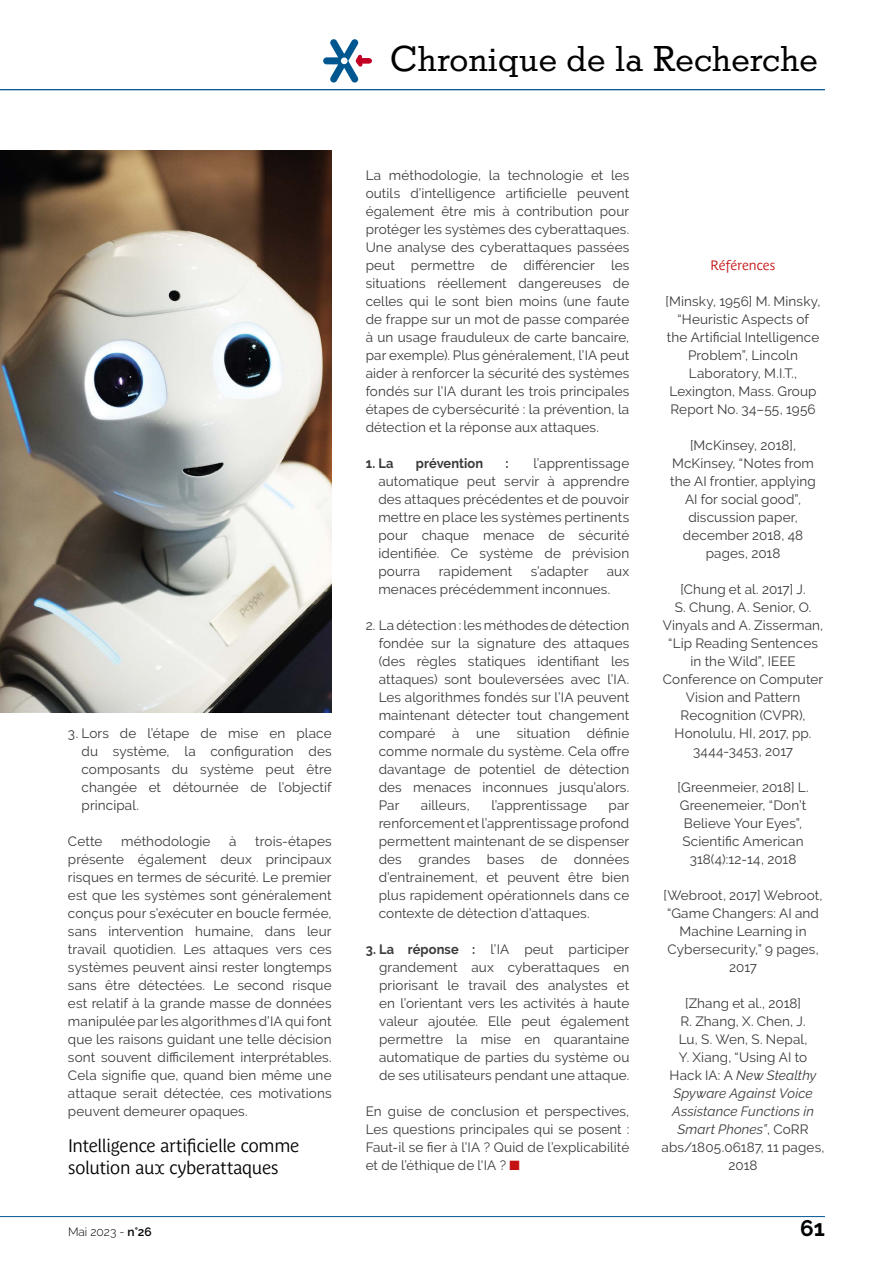
<style>
.page{position:relative;width:893px;height:1263px;background:#fff}
.page>*{position:absolute;margin:0;border:0;box-sizing:border-box;transform-origin:0 0}
.t1{font:37.5px "Stymie";color:#000}
.t2{font:700 22.5px "Raleway";color:#000}
.t3{font:18px/21.6px "Parisine Plus Std Gris";letter-spacing:-.02em;color:#000}
.t4{font:13.5px/18px "Raleway";letter-spacing:.01em;color:#3a3a39;text-align:justify}
.t5{font:700 13.5px "Raleway";letter-spacing:.01em;color:#3a3a39;scale:.95 1}
.t6{font:13.5px "Parisine Plus Std Gris";letter-spacing:-.005em;color:#c41112}
.t7{font:300 12px "Raleway";color:#000}
.s1{font-weight:700}
.s2{color:#c41112}
.s3{font-style:italic}
.s4{font-weight:600}
</style>
<div class="page">
<hr style="left:0;top:1216px;width:825px;height:1px;background:#005790">
<hr style="left:0;top:89px;width:825px;height:1px;background:#005790">
<img style="left:0;top:151px;width:332px;height:561px">
<svg style="left:323px;top:39px;width:49px;height:44px"></svg>
<h1 class="t1" style="left:390px;top:37px;width:429px">Chronique de la Recherche</h1>
<p class="t4" style="left:82px;top:724px;width:252px;text-indent:-14px">3. Lors de l’étape de mise en place du système, la configuration des composants du système peut être changée et détournée de l’objectif principal.</p>
<p class="t4" style="left:68px;top:832px;width:36px">Cette</p>
<p class="t4" style="left:121px;top:832px;width:91px">méthodologie</p>
<p class="t4" style="left:229px;top:832px;width:9px">à</p>
<p class="t4" style="left:68px;top:832px;width:265px;text-indent:187px">trois-étapes présente également deux principaux risques en termes de sécurité. Le premier est que les systèmes sont généralement conçus pour s’exécuter en boucle fermée, sans intervention humaine, dans leur travail quotidien. Les attaques vers ces systèmes peuvent ainsi rester longtemps sans être détectées. Le second risque est relatif à la grande masse de données manipulée par les algorithmes d’IA qui font que les raisons guidant une telle décision sont souvent difficilement interprétables.<br>Cela signifie que, quand bien même une attaque serait détectée, ces motivations peuvent demeurer opaques.</p>
<h3 class="t3" style="left:68px;top:1135px;width:233px">Intelligence artificielle comme solution aux cyberattaques</h3>
<p class="t4" style="left:366px;top:166px;width:265px">La méthodologie, la technologie et les outils d’intelligence artificielle peuvent également être mis à contribution pour protéger les systèmes des cyberattaques.<br>Une analyse des cyberattaques passées peut permettre de différencier les situations réellement dangereuses de celles qui le sont bien moins (une faute de frappe sur un mot de passe comparée à un usage frauduleux de carte bancaire, par exemple). Plus généralement, l’IA peut aider à renforcer la sécurité des systèmes fondés sur l’IA durant les trois principales étapes de cybersécurité : la prévention, la détection et la réponse aux attaques.</p>
<p class="t5" style="left:366px;top:456px;width:31px">1. La</p>
<p class="t5" style="left:416px;top:456px;width:72px">prévention</p>
<p class="t5" style="left:505px;top:456px;width:5px">:</p>
<p class="t4" style="left:378px;top:454px;width:252px;text-indent:155px">l’apprentissage automatique peut servir à apprendre des attaques précédentes et de pouvoir mettre en place les systèmes pertinents pour chaque menace de sécurité identifiée. Ce système de prévision pourra</p>
<p class="t4" style="left:439px;top:562px;width:75px">rapidement</p>
<p class="t4" style="left:531px;top:562px;width:59px">s’adapter</p>
<p class="t4" style="left:378px;top:562px;width:252px;text-indent:228px">aux menaces précédemment inconnues.</p>
<p class="t4" style="left:379px;top:616px;width:252px;text-indent:-13px">2. La détection : les méthodes de détection fondée sur la signature des attaques (des règles statiques identifiant les attaques) sont bouleversées avec l’IA.<br>Les algorithmes fondés sur l’IA peuvent maintenant détecter tout changement comparé à une situation définie comme normale du système. Cela offre davantage de potentiel de détection des menaces inconnues jusqu’alors.<br>Par</p>
<p class="t4" style="left:421px;top:796px;width:50px">ailleurs,</p>
<p class="t4" style="left:491px;top:796px;width:97px">l’apprentissage</p>
<p class="t4" style="left:379px;top:796px;width:252px;text-indent:230px">par renforcement et l’apprentissage profond permettent maintenant de se dispenser des grandes bases de données d’entrainement, et peuvent être bien plus rapidement opérationnels dans ce contexte de détection d’attaques.</p>
<p class="t4" style="left:379px;top:940px;width:252px;text-indent:-13px"><span class="s1">3. La réponse :</span> l’IA peut participer grandement aux cyberattaques en priorisant le travail des analystes et en l’orientant vers les activités à haute valeur ajoutée. Elle peut également permettre la mise en quarantaine automatique de parties du système ou de ses utilisateurs pendant une attaque.</p>
<p class="t4" style="left:366px;top:1102px;width:265px">En guise de conclusion et perspectives, Les questions principales qui se posent :<br>Faut-il se fier à l’IA ? Quid de l’explicabilité et de l’éthique de l'IA ? <span class="s2">■</span></p>
<p class="t6" style="left:711px;top:257px;width:66px">Références</p>
<p class="t4" style="left:666px;top:292px;width:156px;text-align:center">[Minsky, 1956] M. Minsky, “Heuristic Aspects of the Artificial Intelligence<br>Problem”, Lincoln<br>Laboratory, M.I.T.,<br>Lexington, Mass. Group<br>Report No. 34–55, 1956</p>
<p class="t4" style="left:670px;top:436px;width:147px;text-align:center">[McKinsey, 2018],<br>McKinsey, “Notes from the AI frontier, applying<br>AI for social good”, discussion paper, december 2018, 48 pages, 2018</p>
<p class="t4" style="left:663px;top:580px;width:162px;text-align:center">[Chung et al. 2017] J.<br>S. Chung, A. Senior, O.<br>Vinyals and A. Zisserman, “Lip Reading Sentences in the Wild”, IEEE<br>Conference on Computer<br>Vision and Pattern<br>Recognition (CVPR),<br>Honolulu, HI, 2017, pp.<br>3444-3453, 2017</p>
<p class="t4" style="left:678px;top:778px;width:132px;text-align:center">[Greenmeier, 2018] L.<br>Greenemeier, “Don’t<br>Believe Your Eyes”,<br>Scientific American<br>318(4):12-14, 2018</p>
<p class="t4" style="left:663px;top:886px;width:161px;text-align:center">[Webroot, 2017] Webroot, “Game Changers: AI and<br>Machine Learning in<br>Cybersecurity,” 9 pages,<br>2017</p>
<p class="t4" style="left:662px;top:994px;width:164px;text-align:center">[Zhang et al., 2018]<br>R. Zhang, X. Chen, J.<br>Lu, S. Wen, S. Nepal,<br>Y. Xiang, “Using AI to<br>Hack IA: A <span class="s3">New Stealthy<br>Spyware Against Voice<br>Assistance Functions in<br>Smart Phones”</span>, CoRR abs/1805.06187, 11 pages,<br>2018</p>
<p class="t7" style="left:68px;top:1225px;width:85px">Mai 2023 - <span class="s4">n°26</span></p>
<h2 class="t2" style="left:800px;top:1215px;width:26px">61</h2>
</div>
